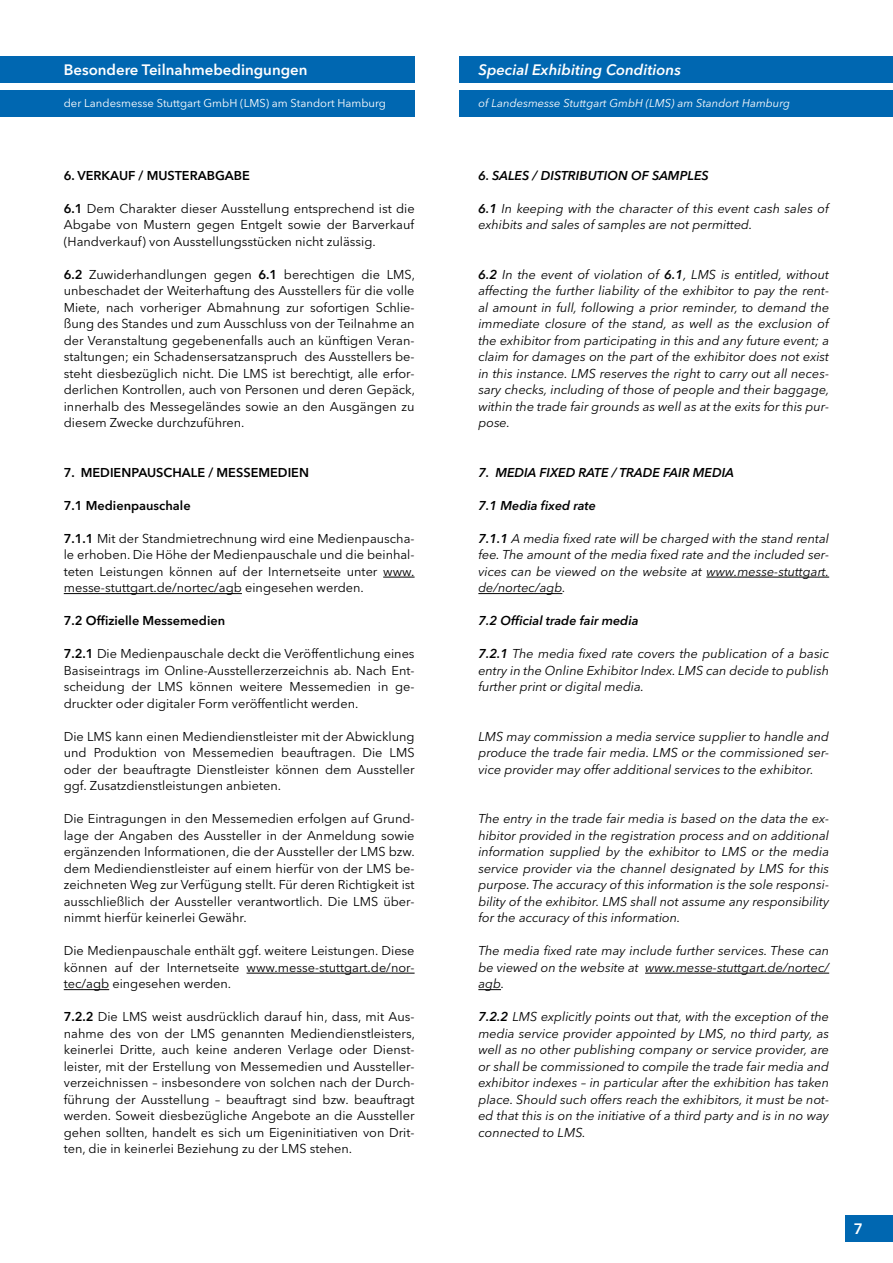
<style>
.page{position:relative;width:893px;height:1263px;background:#fff}
.page>*{position:absolute;margin:0;border:0;box-sizing:border-box;transform-origin:0 0}
.t1{font:600 15px "Avenir Next LT Pro";color:#fff}
.t2{font:italic 600 15px "Avenir Next LT Pro";color:#fff}
.t3{font:12.75px/16.5px "Avenir Next LT Pro";color:#000;text-align:justify}
.t4{font:italic 12.75px/16.5px "Avenir Next LT Pro";color:#000;text-align:justify}
.t5{font:italic 600 12.75px "Avenir Next LT Pro";color:#000}
.t6{font:600 12.75px "Avenir Next LT Pro";color:#000}
.t7{font:11.25px "Avenir Next LT Pro";color:#fff}
.t8{font:italic 11.25px "Avenir Next LT Pro";color:#fff}
.s1{font-weight:600}
</style>
<div class="page">
<div style="left:0;top:56px;width:415px;height:27px;background:#0067b1"></div>
<div style="left:459px;top:56px;width:434px;height:27px;background:#0067b1"></div>
<div style="left:0;top:90px;width:415px;height:27px;background:#0067b1"></div>
<div style="left:459px;top:90px;width:434px;height:27px;background:#0067b1"></div>
<div style="left:845px;top:1215px;width:48px;height:27px;background:#0067b1"></div>
<hr style="left:706px;top:577px;width:123px;height:1px;background:#000">
<hr style="left:478px;top:593px;width:84px;height:1px;background:#000">
<hr style="left:645px;top:973px;width:184px;height:1px;background:#000">
<svg style="left:478px;top:989px;width:23px;height:1px"></svg>
<hr style="left:383px;top:577px;width:32px;height:1px;background:#000">
<hr style="left:64px;top:593px;width:178px;height:1px;background:#000">
<hr style="left:247px;top:973px;width:168px;height:1px;background:#000">
<hr style="left:64px;top:989px;width:45px;height:1px;background:#000">
<p class="t1" style="left:64px;top:61px;width:245px">Besondere Teilnahmebedingungen</p>
<p class="t7" style="left:64px;top:96px;width:324px">der Landesmesse Stuttgart GmbH (LMS) am Standort Hamburg</p>
<p class="t6" style="left:64px;top:168px;width:188px">6. VERKAUF / MUSTERABGABE</p>
<p class="t3" style="left:64px;top:200px;width:352px"><span class="s1">6.1</span> Dem Charakter dieser Ausstellung entsprechend ist die Abgabe von Mustern gegen Entgelt sowie der Barverkauf (Handverkauf) von Ausstellungsstücken nicht zulässig.</p>
<p class="t3" style="left:64px;top:266px;width:353px"><span class="s1">6.2</span> Zuwiderhandlungen gegen <span class="s1">6.1</span> berechtigen die LMS, unbeschadet der Weiterhaftung des Ausstellers für die volle Miete, nach vorheriger Abmahnung zur sofortigen Schlie&shy;ßung des Standes und zum Ausschluss von der Teilnahme an der Veranstaltung gegebenenfalls auch an künftigen Veran&shy;staltungen; ein Schadensersatzanspruch des Ausstellers be&shy;steht diesbezüglich nicht. Die LMS ist berechtigt, alle erfor&shy;derlichen Kontrollen, auch von Personen und deren Gepäck, innerhalb des Messegeländes sowie an den Ausgängen zu diesem Zwecke durchzuführen.</p>
<p class="t6" style="left:64px;top:465px;width:247px">7. MEDIENPAUSCHALE / MESSEMEDIEN</p>
<p class="t6" style="left:64px;top:498px;width:128px">7.1 Medienpauschale</p>
<p class="t3" style="left:64px;top:530px;width:352px"><span class="s1">7.1.1</span> Mit der Standmietrechnung wird eine Medienpauscha&shy;le erhoben. Die Höhe der Medienpauschale und die beinhal&shy;teten Leistungen können auf der Internetseite unter www. messe-stuttgart.de/nortec/agb eingesehen werden.</p>
<p class="t6" style="left:64px;top:613px;width:163px">7.2 Offizielle Messemedien</p>
<p class="t3" style="left:64px;top:646px;width:352px"><span class="s1">7.2.1</span> Die Medienpauschale deckt die Veröffentlichung eines Basiseintrags im Online-Ausstellerzerzeichnis ab. Nach Ent&shy;scheidung der LMS können weitere Messemedien in ge&shy;druckter oder digitaler Form veröffentlicht werden.</p>
<p class="t3" style="left:64px;top:728px;width:352px">Die LMS kann einen Mediendienstleister mit der Abwicklung und Produktion von Messemedien beauftragen. Die LMS oder der beauftragte Dienstleister können dem Aussteller ggf. Zusatzdienstleistungen anbieten.</p>
<p class="t3" style="left:64px;top:811px;width:353px">Die Eintragungen in den Messemedien erfolgen auf Grund&shy;lage der Angaben des Aussteller in der Anmeldung sowie ergänzenden Informationen, die der Aussteller der LMS bzw. dem Mediendienstleister auf einem hierfür von der LMS be&shy;zeichneten Weg zur Verfügung stellt. Für deren Richtigkeit ist ausschließlich der Aussteller verantwortlich. Die LMS über&shy;nimmt hierfür keinerlei Gewähr.</p>
<p class="t3" style="left:64px;top:942px;width:352px">Die Medienpauschale enthält ggf. weitere Leistungen. Diese können auf der Internetseite www.messe-stuttgart.de/nor&shy;tec/agb eingesehen werden.</p>
<p class="t3" style="left:64px;top:1008px;width:353px"><span class="s1">7.2.2</span> Die LMS weist ausdrücklich darauf hin, dass, mit Aus&shy;nahme des von der LMS genannten Mediendienstleisters, keinerlei Dritte, auch keine anderen Verlage oder Dienst&shy;leister, mit der Erstellung von Messemedien und Aussteller&shy;verzeichnissen – insbesondere von solchen nach der Durch&shy;führung der Ausstellung – beauftragt sind bzw. beauftragt werden. Soweit diesbezügliche Angebote an die Aussteller gehen sollten, handelt es sich um Eigeninitiativen von Drit&shy;ten, die in keinerlei Beziehung zu der LMS stehen.</p>
<p class="t2" style="left:478px;top:61px;width:204px">Special Exhibiting Conditions</p>
<p class="t8" style="left:478px;top:96px;width:313px">of Landesmesse Stuttgart GmbH (LMS) am Standort Hamburg</p>
<p class="t5" style="left:478px;top:168px;width:232px">6. SALES / DISTRIBUTION OF SAMPLES</p>
<p class="t4" style="left:478px;top:200px;width:352px"><span class="s1">6.1</span> In keeping with the character of this event cash sales of exhibits and sales of samples are not permitted.</p>
<p class="t4" style="left:478px;top:266px;width:353px"><span class="s1">6.2</span> In the event of violation of <span class="s1">6.1</span>, LMS is entitled, without affecting the further liability of the exhibitor to pay the rent&shy;al amount in full, following a prior reminder, to demand the immediate closure of the stand, as well as the exclusion of the exhibitor from participating in this and any future event; a claim for damages on the part of the exhibitor does not exist in this instance. LMS reserves the right to carry out all neces&shy;sary checks, including of those of people and their baggage, within the trade fair grounds as well as at the exits for this pur&shy;pose.</p>
<p class="t5" style="left:478px;top:465px;width:257px">7. MEDIA FIXED RATE / TRADE FAIR MEDIA</p>
<p class="t5" style="left:478px;top:498px;width:119px">7.1 Media fixed rate</p>
<p class="t4" style="left:478px;top:530px;width:352px"><span class="s1">7.1.1</span> A media fixed rate will be charged with the stand rental fee. The amount of the media fixed rate and the included ser&shy;vices can be viewed on the website at www.messe-stuttgart. de/nortec/agb.</p>
<p class="t5" style="left:478px;top:613px;width:162px">7.2 Official trade fair media</p>
<p class="t4" style="left:478px;top:646px;width:352px"><span class="s1">7.2.1</span> The media fixed rate covers the publication of a basic entry in the Online Exhibitor Index. LMS can decide to publish further print or digital media.</p>
<p class="t4" style="left:478px;top:728px;width:352px">LMS may commission a media service supplier to handle and produce the trade fair media. LMS or the commissioned ser&shy;vice provider may offer additional services to the exhibitor.</p>
<p class="t4" style="left:478px;top:810px;width:352px">The entry in the trade fair media is based on the data the ex&shy;hibitor provided in the registration process and on additional information supplied by the exhibitor to LMS or the media service provider via the channel designated by LMS for this purpose. The accuracy of this information is the sole responsi&shy;bility of the exhibitor. LMS shall not assume any responsibility for the accuracy of this information.</p>
<p class="t4" style="left:478px;top:942px;width:352px">The media fixed rate may include further services. These can be viewed on the website at www.messe-stuttgart.de/nortec/ agb.</p>
<p class="t4" style="left:478px;top:1008px;width:352px"><span class="s1">7.2.2</span> LMS explicitly points out that, with the exception of the media service provider appointed by LMS, no third party, as well as no other publishing company or service provider, are or shall be commissioned to compile the trade fair media and exhibitor indexes – in particular after the exhibition has taken place. Should such offers reach the exhibitors, it must be not&shy;ed that this is on the initiative of a third party and is in no way connected to LMS.</p>
<p class="t1" style="left:854px;top:1219px;width:11px">7</p>
</div>
